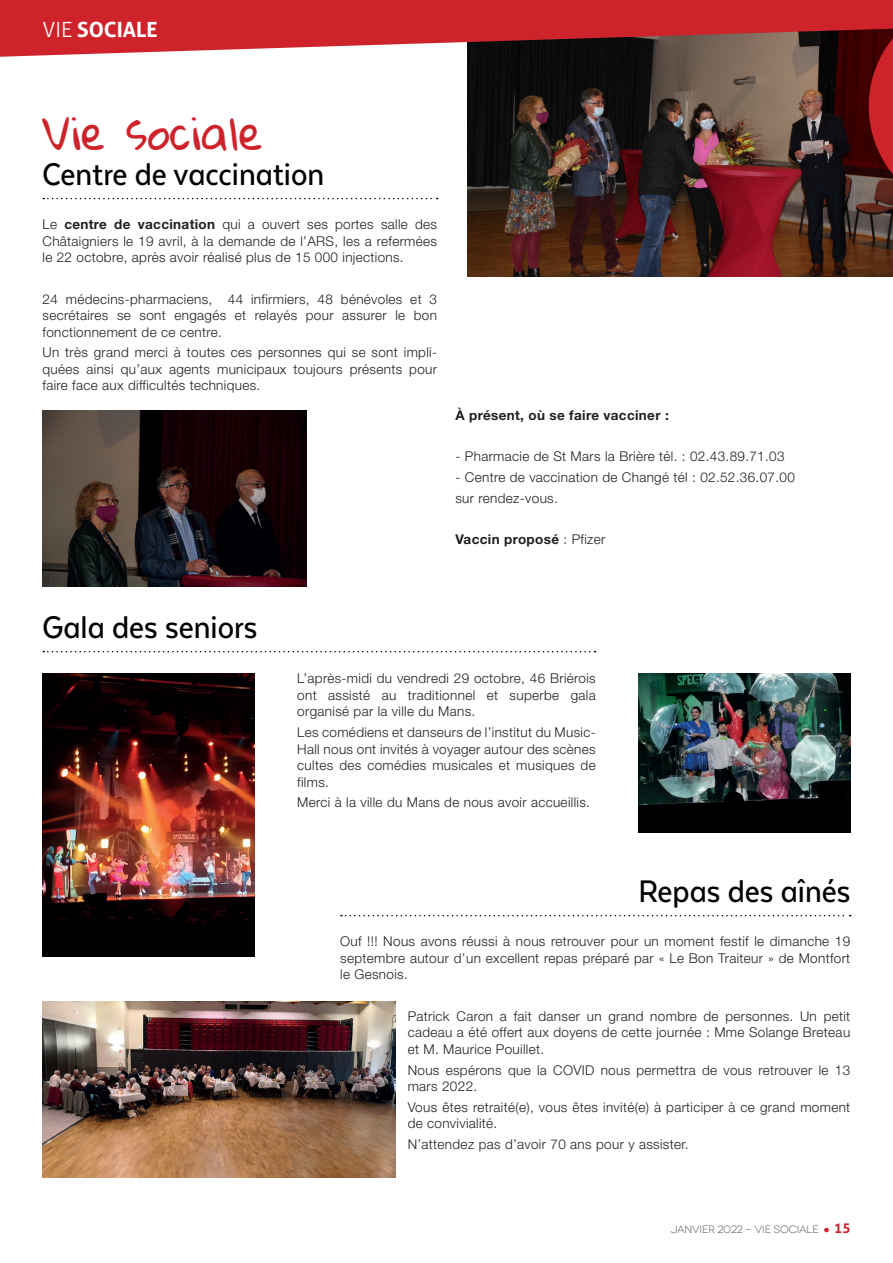
<style>
.page{position:relative;width:893px;height:1263px;background:#fff}
.page>*{position:absolute;margin:0;border:0;box-sizing:border-box;transform-origin:0 0}
.titre_bleu_gloria{font:45px "Gloria Hallelujah";color:#ce232a}
.titre_noir{font:500 36px "Texta Narrow Alt";color:#040101}
.t1{font:700 21px "Aller";color:#fff}
.texte_noir{font:300 13.5px/16.5px "Helvetica Neue LT Std";letter-spacing:.025em;color:#231f20;text-align:justify}
.texte_noir-2{font:700 13.5px "Helvetica Neue LT Std";letter-spacing:.025em;color:#231f20}
.t2{font:300 10.5px "Novecentowide";color:#231f20}
.s1{font-weight:300}
.s2{font-weight:700}
.s3{font-family:"Times New Roman";font-weight:700;color:#ce232a}
.s4{font-family:"Aller";font-weight:700;font-size:13.5px;color:#ce232a}
</style>
<div class="page">
<img style="left:468px;top:57px;width:425px;height:219px">
<svg style="left:0;top:0;width:893px;height:57px;background:#b83539"></svg>
<svg style="left:869px;top:13px;width:24px;height:187px;background:#961c1f"></svg>
<img style="left:43px;top:410px;width:263px;height:176px">
<img style="left:43px;top:674px;width:212px;height:282px">
<img style="left:638px;top:674px;width:212px;height:159px">
<img style="left:43px;top:1001px;width:352px;height:177px">
<svg style="left:43px;top:198px;width:395px;height:1px"></svg>
<svg style="left:43px;top:651px;width:553px;height:1px"></svg>
<svg style="left:341px;top:915px;width:510px;height:1px"></svg>
<p class="t1" style="left:43px;top:16px;width:117px"><span class="s1">VIE</span> SOCIALE</p>
<p class="titre_bleu_gloria" style="left:43px;top:108px;width:222px">Vie sociale</p>
<p class="titre_noir" style="left:43px;top:156px;width:283px">Centre de vaccination</p>
<p class="texte_noir" style="left:43px;top:216px;width:396px">Le <span class="s2">centre de vaccination</span> qui a ouvert ses portes salle des Châtaigniers le 19 avril, à la demande de l’ARS, les a refermées le 22 octobre, après avoir réalisé plus de 15 000 injections.</p>
<p class="texte_noir" style="left:43px;top:290px;width:396px">24 médecins-pharmaciens, 44 infirmiers, 48 bénévoles et 3 secrétaires se sont engagés et relayés pour assurer le bon fonctionnement de ce centre.</p>
<p class="texte_noir" style="left:43px;top:344px;width:396px">Un très grand merci à toutes ces personnes qui se sont impli&shy;quées ainsi qu’aux agents municipaux toujours présents pour faire face aux difficultés techniques.</p>
<p class="texte_noir-2" style="left:455px;top:406px;width:215px">À présent, où se faire vacciner :</p>
<p class="texte_noir" style="left:455px;top:448px;width:331px">- Pharmacie de St Mars la Brière tél. : 02.43.89.71.03</p>
<p class="texte_noir" style="left:455px;top:469px;width:341px">- Centre de vaccination de Changé tél : 02.52.36.07.00</p>
<p class="texte_noir" style="left:455px;top:489px;width:104px">sur rendez-vous.</p>
<p class="texte_noir-2" style="left:455px;top:531px;width:151px">Vaccin proposé <span class="s1">: Pfizer</span></p>
<p class="titre_noir" style="left:43px;top:609px;width:216px">Gala des seniors</p>
<p class="texte_noir" style="left:297px;top:670px;width:300px">L’après-midi du vendredi 29 octobre, 46 Briérois ont assisté au traditionnel et superbe gala organisé par la ville du Mans.</p>
<p class="texte_noir" style="left:297px;top:724px;width:300px">Les comédiens et danseurs de l’institut du Music-Hall nous ont invités à voyager autour des scènes cultes des comédies musicales et musiques de films.</p>
<p class="texte_noir" style="left:297px;top:794px;width:294px">Merci à la ville du Mans de nous avoir accueillis.</p>
<p class="titre_noir" style="left:638px;top:873px;width:213px">Repas des aînés</p>
<p class="texte_noir" style="left:340px;top:933px;width:512px">Ouf !!! Nous avons réussi à nous retrouver pour un moment festif le dimanche 19 septembre autour d’un excellent repas préparé par « Le Bon Traiteur » de Montfort le Gesnois.</p>
<p class="texte_noir" style="left:408px;top:1007px;width:444px">Patrick Caron a fait danser un grand nombre de personnes. Un petit cadeau a été offert aux doyens de cette journée : Mme Solange Breteau et M. Maurice Pouillet.</p>
<p class="texte_noir" style="left:408px;top:1061px;width:444px">Nous espérons que la COVID nous permettra de vous retrouver le 13 mars 2022.</p>
<p class="texte_noir" style="left:408px;top:1098px;width:444px">Vous êtes retraité(e), vous êtes invité(e) à participer à ce grand moment de convivialité.</p>
<p class="texte_noir" style="left:408px;top:1136px;width:282px">N’attendez pas d’avoir 70 ans pour y assister.</p>
<p class="t2" style="left:671px;top:1223px;width:181px">JANVIER 2022 - VIE SOCIALE <span class="s3">●</span> <span class="s4">15</span></p>
</div>
